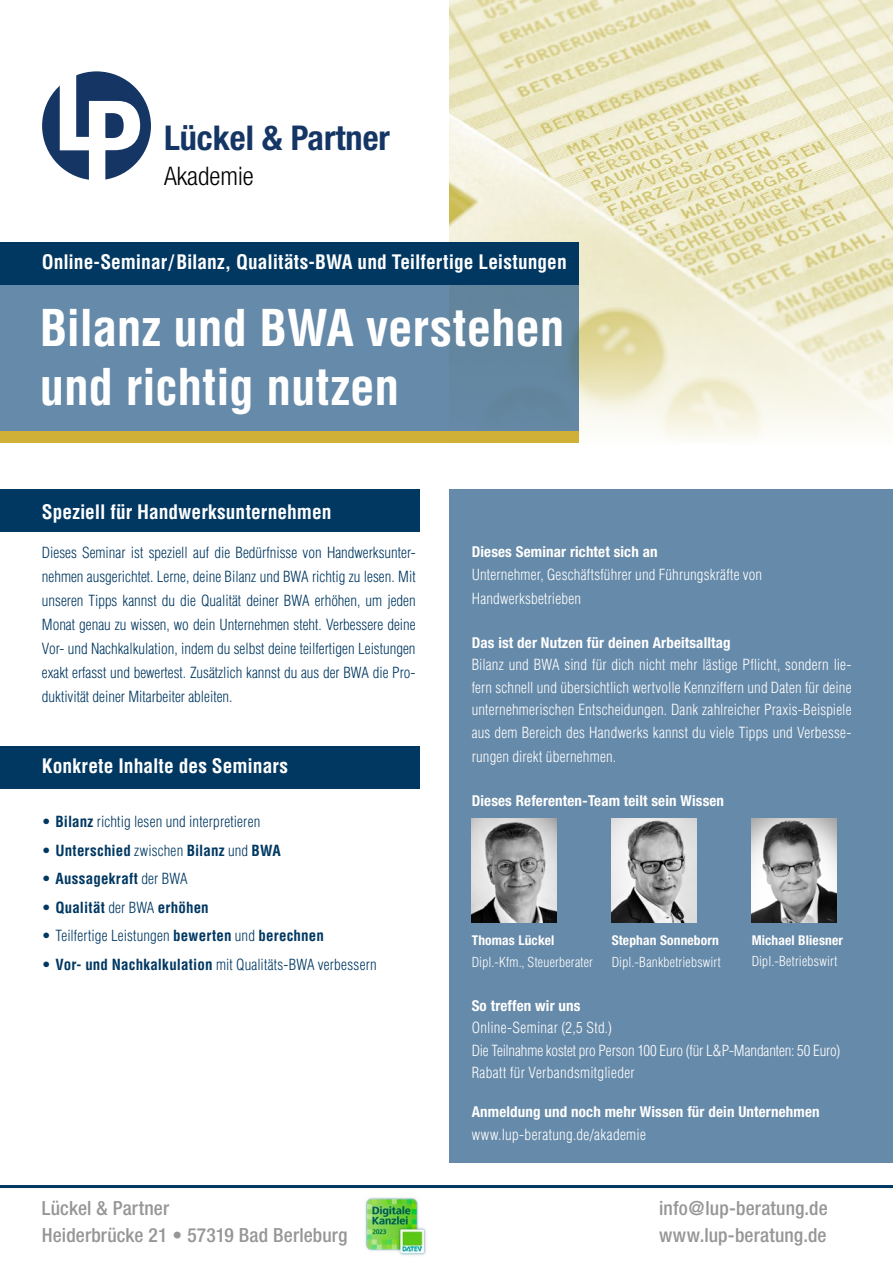
<style>
.page{position:relative;width:893px;height:1263px;background:#fff}
.page>*{position:absolute;margin:0;border:0;box-sizing:border-box;transform-origin:0 0}
.t1{font:700 condensed 49.5px/59.4px "Helvetica";letter-spacing:-.005em;color:#fff}
.t2{font:700 condensed 34.2px "Helvetica Neue";color:#153665}
.t3{font:300 condensed 25.65px "Helvetica Neue";color:#000}
.t4{font:700 condensed 19.5px "Helvetica";color:#fff}
.t5{font:500 condensed 19.5px/27px "Helvetica Neue";letter-spacing:.005em;color:#969696}
.t6{font:300 condensed 15px/24px "Helvetica";letter-spacing:.005em;color:#003862;text-align:justify}
.t7{font:300 condensed 15px/22.5px "Helvetica";letter-spacing:.01em;color:#fff}
.t8{font:700 condensed 15px "Helvetica Neue";letter-spacing:.01em;color:#fff}
.t9{font:700 condensed 15px "Helvetica";letter-spacing:.01em;color:#003862}
.t10{font:300 condensed 13.5px "Helvetica";letter-spacing:.015em;color:#fff}
.t11{font:700 condensed 13.5px "Helvetica Neue";letter-spacing:.01em;color:#fff}
.s1{font-weight:700}
.s2{font-weight:300}
</style>
<div class="page">
<div style="left:0;top:490px;width:419px;height:42px;background:#003862"></div>
<div style="left:0;top:747px;width:419px;height:42px;background:#003862"></div>
<img style="left:450px;top:0;width:443px;height:443px">
<div style="left:0;top:284px;width:578px;height:147px;background:#668aa9"></div>
<div style="left:0;top:242px;width:578px;height:42px;background:#003862"></div>
<div style="left:0;top:431px;width:578px;height:12px;background:#d1b037"></div>
<div style="left:450px;top:490px;width:443px;height:673px;background:#668aa9"></div>
<img style="left:472px;top:819px;width:84px;height:104px">
<img style="left:612px;top:818px;width:84px;height:104px">
<img style="left:752px;top:818px;width:84px;height:104px">
<hr style="left:0;top:1185px;width:893px;height:3px;background:#003862">
<div style="left:42px;top:71px;width:109px;height:109px;background:#153665;border-radius:50%"></div>
<svg style="left:60px;top:71px;width:80px;height:109px"></svg>
<img style="left:365px;top:1197px;width:62px;height:59px">
<h2 class="t2" style="left:164px;top:117px;width:227px">Lückel &amp; Partner</h2>
<h3 class="t3" style="left:164px;top:161px;width:91px">Akademie</h3>
<h3 class="t4" style="left:42px;top:250px;width:526px">Online-Seminar/Bilanz, Qualitäts-BWA und Teilfertige Leistungen</h3>
<h1 class="t1" style="left:40px;top:298px;width:526px">Bilanz und BWA verstehen und richtig nutzen</h1>
<h3 class="t4" style="left:42px;top:500px;width:291px">Speziell für Handwerksunternehmen</h3>
<p class="t6" style="left:42px;top:541px;width:375px">Dieses Seminar ist speziell auf die Bedürfnisse von Handwerksunter&shy;nehmen ausgerichtet. Lerne, deine Bilanz und BWA richtig zu lesen. Mit unseren Tipps kannst du die Qualität deiner BWA erhöhen, um jeden Monat genau zu wissen, wo dein Unternehmen steht. Verbessere deine Vor- und Nachkalkulation, indem du selbst deine teilfertigen Leistungen exakt erfasst und bewertest. Zusätzlich kannst du aus der BWA die Pro&shy;duktivität deiner Mitarbeiter ableiten.</p>
<h3 class="t4" style="left:42px;top:754px;width:248px">Konkrete Inhalte des Seminars</h3>
<p class="t6" style="left:42px;top:810px;width:220px">• <span class="s1">Bilanz</span> richtig lesen und interpretieren</p>
<p class="t9" style="left:42px;top:841px;width:240px"><span class="s2">•</span> Unterschied <span class="s2">zwischen</span> Bilanz <span class="s2">und</span> BWA</p>
<p class="t9" style="left:42px;top:869px;width:147px"><span class="s2">•</span> Aussagekraft <span class="s2">der BWA</span></p>
<p class="t9" style="left:42px;top:898px;width:168px"><span class="s2">•</span> Qualität <span class="s2">der BWA</span> erhöhen</p>
<p class="t6" style="left:42px;top:924px;width:284px">• Teilfertige Leistungen <span class="s1">bewerten</span> und <span class="s1">berechnen</span></p>
<p class="t6" style="left:42px;top:952px;width:336px">• <span class="s1">Vor- und Nachkalkulation</span> mit Qualitäts-BWA verbessern</p>
<p class="t8" style="left:472px;top:543px;width:187px">Dieses Seminar richtet sich an</p>
<p class="t7" style="left:472px;top:562px;width:292px;line-height:24.3px">Unternehmer, Geschäftsführer und Führungskräfte von<br>Handwerksbetrieben</p>
<p class="t8" style="left:472px;top:633px;width:260px">Das ist der Nutzen für deinen Arbeitsalltag</p>
<p class="t7" style="left:472px;top:653px;width:381px;text-align:justify">Bilanz und BWA sind für dich nicht mehr lästige Pflicht, sondern lie&shy;fern schnell und übersichtlich wertvolle Kennziffern und Daten für deine unternehmerischen Entscheidungen. Dank zahlreicher Praxis-Beispiele aus dem Bereich des Handwerks kannst du viele Tipps und Verbesse-</p>
<p class="t7" style="left:472px;top:745px;width:146px">rungen direkt übernehmen.</p>
<p class="t8" style="left:472px;top:791px;width:254px">Dieses Referenten-Team teilt sein Wissen</p>
<p class="t11" style="left:472px;top:932px;width:84px">Thomas Lückel</p>
<p class="t10" style="left:472px;top:954px;width:123px">Dipl.-Kfm., Steuerberater</p>
<p class="t11" style="left:612px;top:932px;width:109px">Stephan Sonneborn</p>
<p class="t10" style="left:612px;top:954px;width:111px">Dipl.-Bankbetriebswirt</p>
<p class="t11" style="left:752px;top:932px;width:93px">Michael Bliesner</p>
<p class="t10" style="left:752px;top:953px;width:87px">Dipl.-Betriebswirt</p>
<p class="t8" style="left:472px;top:996px;width:110px">So treffen wir uns</p>
<p class="t7" style="left:472px;top:1016px;width:370px">Online-Seminar (2,5 Std.)<br>Die Teilnahme kostet pro Person 100 Euro (für L&amp;P-Mandanten: 50 Euro)<br>Rabatt für Verbandsmitglieder</p>
<p class="t8" style="left:472px;top:1103px;width:349px">Anmeldung und noch mehr Wissen für dein Unternehmen</p>
<p class="t7" style="left:472px;top:1123px;width:176px">www.lup-beratung.de/akademie</p>
<h3 class="t5" style="left:42px;top:1194px;width:307px">Lückel &amp; Partner<br>Heiderbrücke 21 • 57319 Bad Berleburg</h3>
<h3 class="t5" style="left:659px;top:1194px;width:170px">info@lup-beratung.de www.lup-beratung.de</h3>
</div>
